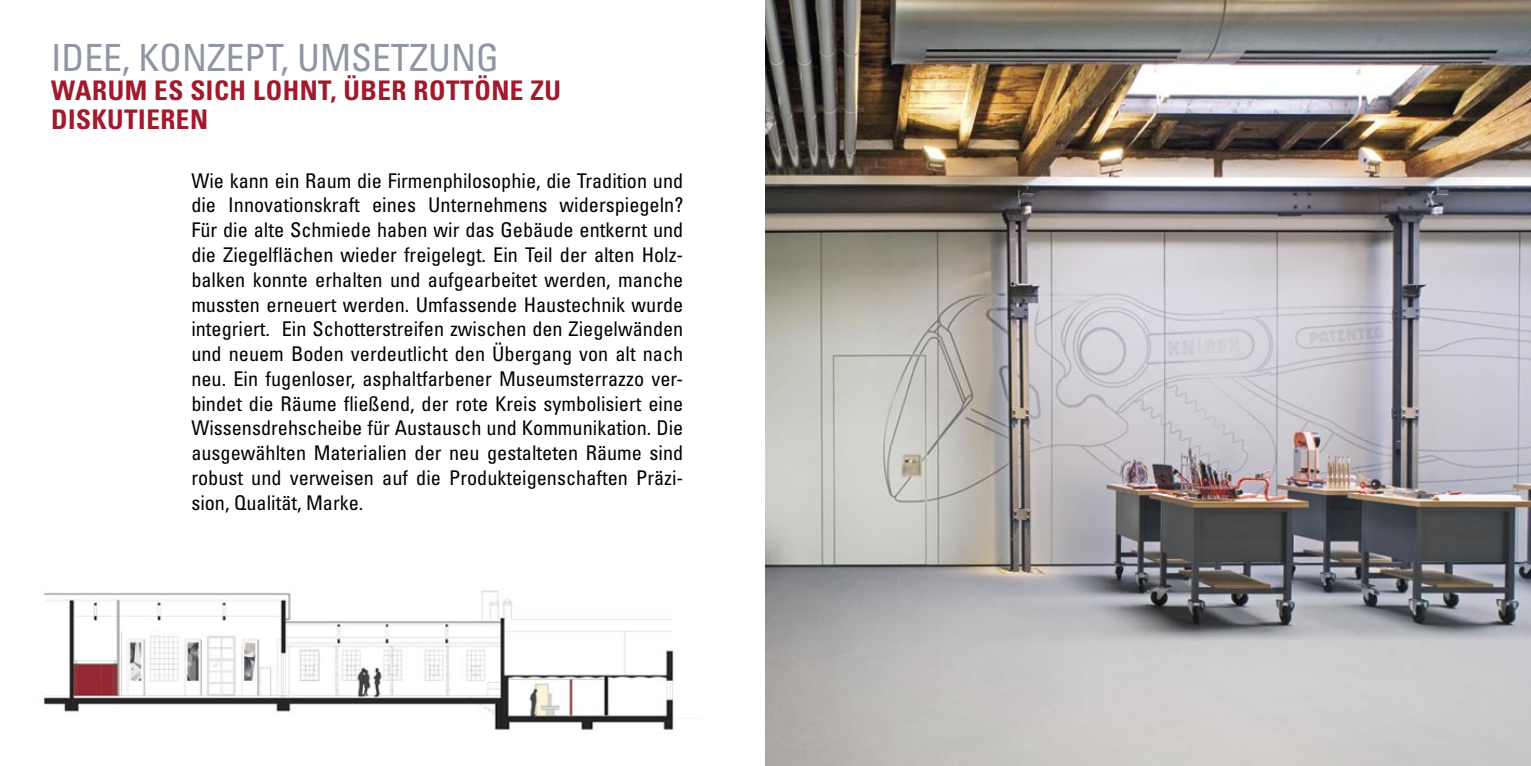
<style>
.page{position:relative;width:1531px;height:766px;background:#fff}
.page>*{position:absolute;margin:0;border:0;box-sizing:border-box;transform-origin:0 0}
.t1{font:condensed 37.57px "Univers";color:#9097a3}
.t2{font:700 condensed 27px "Univers";letter-spacing:.02em;color:#a2192b}
.t3{font:condensed 20.25px/24.8px "Univers";color:#000;text-align:justify}
</style>
<div class="page">
<img style="left:765px;top:0;width:766px;height:765px">
<img style="left:43px;top:590px;width:631px;height:141px">
<p class="t1" style="left:51px;top:33px;width:449px">IDEE, KONZEPT, UMSETZUNG</p>
<p class="t2" style="left:51px;top:74px;width:511px">WARUM ES SICH LOHNT, ÜBER ROTTÖNE ZU</p>
<p class="t2" style="left:51px;top:103px;width:158px">DISKUTIEREN</p>
<p class="t3" style="left:191px;top:168px;width:493px">Wie kann ein Raum die Firmenphilosophie, die Tradition und die Innovationskraft eines Unternehmens widerspiegeln?<br>Für die alte Schmiede haben wir das Gebäude entkernt und die Ziegelflächen wieder freigelegt. Ein Teil der alten Holz&shy;balken konnte erhalten und aufgearbeitet werden, manche mussten erneuert werden. Umfassende Haustechnik wurde integriert. Ein Schotterstreifen zwischen den Ziegelwänden und neuem Boden verdeutlicht den Übergang von alt nach neu. Ein fugenloser, asphaltfarbener Museumsterrazzo ver&shy;bindet die Räume fließend, der rote Kreis symbolisiert eine Wissensdrehscheibe für Austausch und Kommunikation. Die ausgewählten Materialien der neu gestalteten Räume sind robust und verweisen auf die Produkteigenschaften Präzi&shy;sion, Qualität, Marke.</p>
</div>
